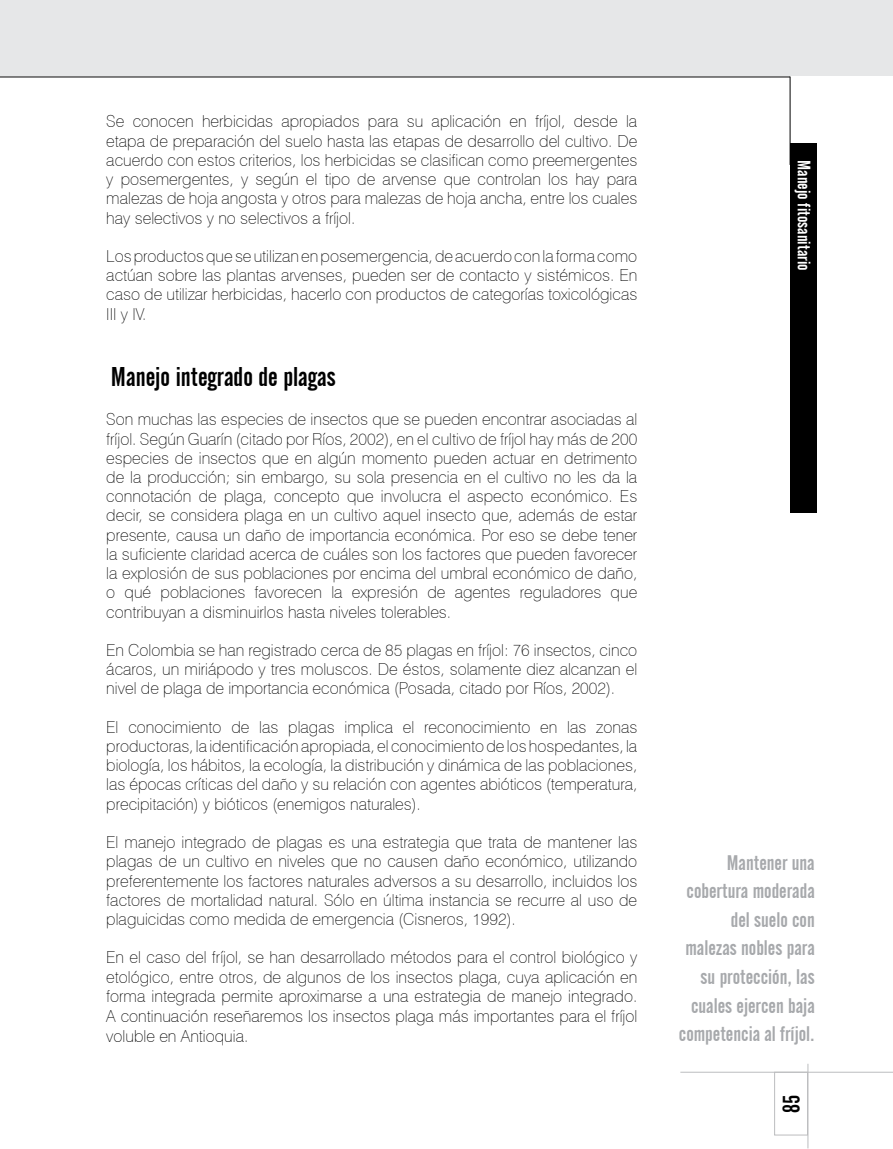
<style>
.page{position:relative;width:893px;height:1149px;background:#fff}
.page>*{position:absolute;margin:0;border:0;box-sizing:border-box;transform-origin:0 0}
.t1{font:27px "Alternate Gothic No 2 BT";color:#000}
.t2{font:24px "Alternate Gothic No 2 BT";color:#000}
.t3{font:21px/28.5px "Alternate Gothic No 2 BT";color:#a7a9ac;text-align:right}
.t4{font:18px "Alternate Gothic No 2 BT";color:#fff}
.t5{font:100 16.5px/19.2px "Swiss 721 BT";color:#000;text-align:justify}
</style>
<div class="page">
<div style="left:790px;top:143px;width:26px;height:369px;background:#000"></div>
<hr style="left:0;top:77px;width:790px;height:1px;background:#000">
<div style="left:774px;top:1071px;width:34px;height:63px;border:1px solid #bcbdbf"></div>
<hr style="left:807px;top:1063px;width:1px;height:84px;background:#bcbdbf">
<hr style="left:680px;top:1071px;width:213px;height:1px;background:#bcbdbf">
<hr style="left:790px;top:77px;width:1px;height:88px;background:#000">
<div style="left:0;top:0;width:893px;height:76px;background:#e6e7e8"></div>
<p class="t5" style="left:106px;top:112px;width:533px">Se conocen herbicidas apropiados para su aplicación en fríjol, desde la etapa de preparación del suelo hasta las etapas de desarrollo del cultivo. De acuerdo con estos criterios, los herbicidas se clasifican como preemergentes y posemergentes, y según el tipo de arvense que controlan los hay para malezas de hoja angosta y otros para malezas de hoja ancha, entre los cuales hay selectivos y no selectivos a fríjol.</p>
<p class="t5" style="left:106px;top:246px;width:532px">Los productos que se utilizan en posemergencia, de acuerdo con la forma como actúan sobre las plantas arvenses, pueden ser de contacto y sistémicos. En caso de utilizar herbicidas, hacerlo con productos de categorías toxicológicas III y IV.</p>
<h1 class="t1" style="left:111px;top:362px;width:226px">Manejo integrado de plagas</h1>
<p class="t5" style="left:106px;top:409px;width:533px">Son muchas las especies de insectos que se pueden encontrar asociadas al fríjol. Según Guarín (citado por Ríos, 2002), en el cultivo de fríjol hay más de 200 especies de insectos que en algún momento pueden actuar en detrimento de la producción; sin embargo, su sola presencia en el cultivo no les da la connotación de plaga, concepto que involucra el aspecto económico. Es decir, se considera plaga en un cultivo aquel insecto que, además de estar presente, causa un daño de importancia económica. Por eso se debe tener la suficiente claridad acerca de cuáles son los factores que pueden favorecer la explosión de sus poblaciones por encima del umbral económico de daño, o qué poblaciones favorecen la expresión de agentes reguladores que contribuyan a disminuirlos hasta niveles tolerables.</p>
<p class="t5" style="left:106px;top:640px;width:532px">En Colombia se han registrado cerca de 85 plagas en fríjol: 76 insectos, cinco ácaros, un miriápodo y tres moluscos. De éstos, solamente diez alcanzan el nivel de plaga de importancia económica (Posada, citado por Ríos, 2002).</p>
<p class="t5" style="left:106px;top:717px;width:533px">El conocimiento de las plagas implica el reconocimiento en las zonas productoras, la identificación apropiada, el conocimiento de los hospedantes, la biología, los hábitos, la ecología, la distribución y dinámica de las poblaciones, las épocas críticas del daño y su relación con agentes abióticos (temperatura, precipitación) y bióticos (enemigos naturales).</p>
<p class="t5" style="left:106px;top:832px;width:532px">El manejo integrado de plagas es una estrategia que trata de mantener las plagas de un cultivo en niveles que no causen daño económico, utilizando preferentemente los factores naturales adversos a su desarrollo, incluidos los factores de mortalidad natural. Sólo en última instancia se recurre al uso de plaguicidas como medida de emergencia (Cisneros, 1992).</p>
<p class="t5" style="left:106px;top:947px;width:532px">En el caso del fríjol, se han desarrollado métodos para el control biológico y etológico, entre otros, de algunos de los insectos plaga, cuya aplicación en forma integrada permite aproximarse a una estrategia de manejo integrado.<br>A continuación reseñaremos los insectos plaga más importantes para el fríjol voluble en Antioquia.</p>
<p class="t4" style="left:814px;top:160px;width:112px;rotate:90deg">Manejo fitosanitario</p>
<p class="t3" style="left:679px;top:848px;width:137px">Mantener una cobertura moderada del suelo con malezas nobles para su protección, las cuales ejercen baja competencia al fríjol.</p>
<h2 class="t2" style="left:778px;top:1112px;width:18px;rotate:-90deg">85</h2>
</div>
